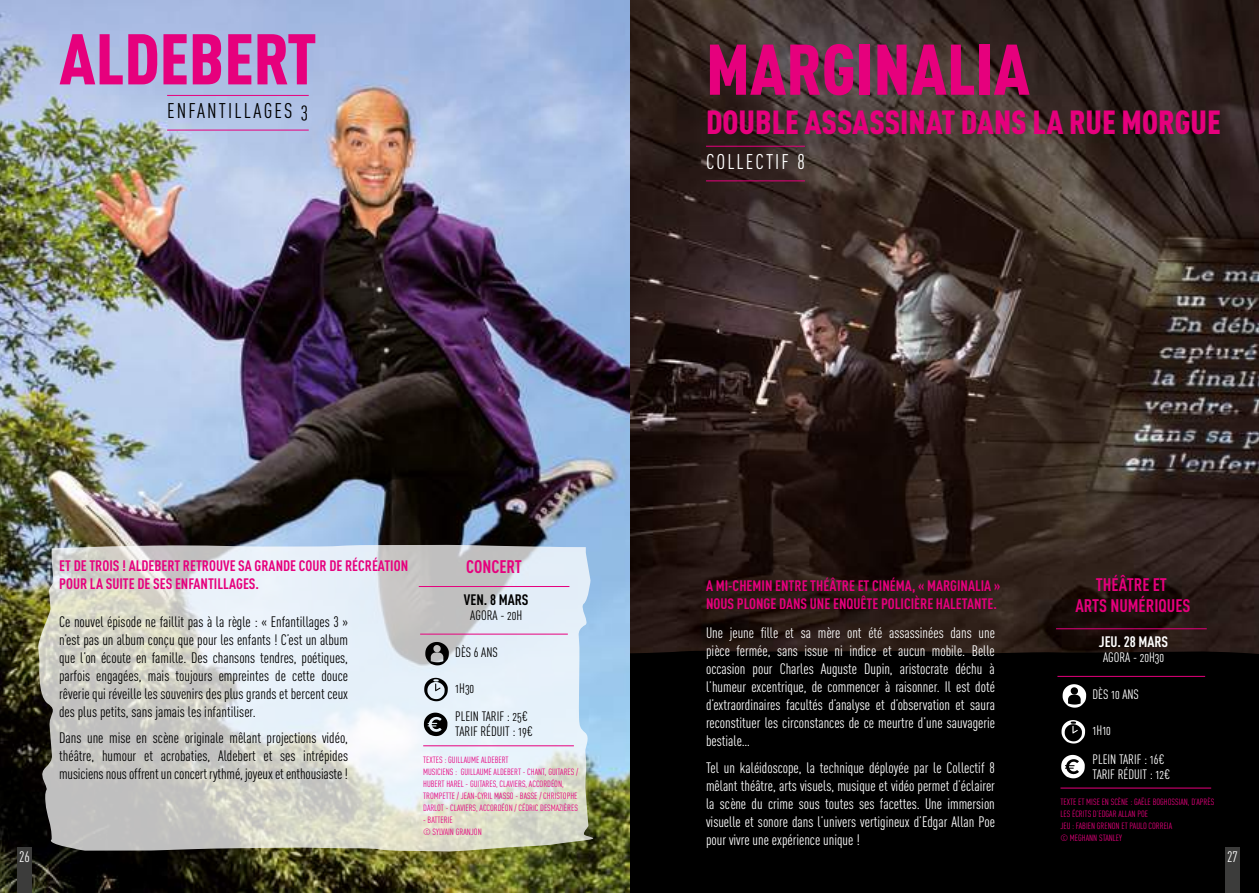
<style>
.page{position:relative;width:1259px;height:893px;background:#fff}
.page>*{position:absolute;margin:0;border:0;box-sizing:border-box;transform-origin:0 0}
.t1{font:900 70.5px "DIN Cond";color:#e6007d}
.t2{font:900 33px "DIN Cond";color:#e6007d}
.t3{font:21px "DIN Cond Regular Alternate";letter-spacing:.1em;color:#000}
.t4{font:21px "DIN Cond Regular Alternate";letter-spacing:.1em;color:#fff}
.t5{font:700 18px/21.6px "DIN Cond";color:#e6007d;text-align:center}
.t6{font:15px/18px "DIN Cond";color:#fff;text-align:justify}
.t7{font:15px/18px "DIN Cond";color:#000;text-align:justify}
.t8{font:700 15px/18px "DIN Cond";color:#e6007d}
.t9{font:700 15px "DIN Cond";color:#fff}
.t10{font:700 15px "DIN Cond";color:#000}
.t11{font:13.5px/15px "DIN Cond Regular Alternate";color:#fff}
.t12{font:13.5px/15px "DIN Cond Regular Alternate";color:#000}
.t13{font:9px/12px "DIN Cond Regular Alternate";color:#e6007d}
</style>
<div class="page">
<div style="left:629px;top:493px;width:630px;height:400px;background:#000"></div>
<img style="left:629px;top:0;width:630px;height:654px">
<img style="left:0;top:0;width:629px;height:893px">
<hr style="left:167px;top:95px;width:142px;height:1px;background:#e6007d">
<hr style="left:167px;top:130px;width:142px;height:1px;background:#e6007d">
<svg style="left:37px;top:545px;width:567px;height:307px"></svg>
<hr style="left:419px;top:586px;width:150px;height:1px;background:#e6007d">
<hr style="left:420px;top:634px;width:148px;height:1px;background:#e6007d">
<hr style="left:423px;top:745px;width:151px;height:1px;background:#e6007d">
<svg style="left:424px;top:678px;width:24px;height:23px"></svg>
<svg style="left:424px;top:713px;width:23px;height:23px"></svg>
<svg style="left:425px;top:642px;width:24px;height:23px"></svg>
<div style="left:17px;top:847px;width:15px;height:46px;background:#3c3c3b"></div>
<div style="left:1225px;top:847px;width:14px;height:46px;background:#3c3c3b"></div>
<hr style="left:706px;top:146px;width:99px;height:1px;background:#e6007d">
<hr style="left:706px;top:180px;width:99px;height:1px;background:#e6007d">
<hr style="left:1056px;top:628px;width:150px;height:1px;background:#e6007d">
<hr style="left:1057px;top:676px;width:148px;height:1px;background:#e6007d">
<hr style="left:1060px;top:788px;width:151px;height:1px;background:#e6007d">
<svg style="left:1061px;top:720px;width:24px;height:23px"></svg>
<svg style="left:1061px;top:755px;width:23px;height:23px"></svg>
<svg style="left:1062px;top:684px;width:24px;height:24px"></svg>
<h1 class="t1" style="left:59px;top:15px;width:259px">ALDEBERT</h1>
<h3 class="t3" style="left:167px;top:98px;width:142px">ENFANTILLAGES 3</h3>
<h1 class="t1" style="left:706px;top:25px;width:325px">MARGINALIA</h1>
<h2 class="t2" style="left:706px;top:101px;width:516px">DOUBLE ASSASSINAT DANS LA RUE MORGUE</h2>
<h3 class="t4" style="left:706px;top:149px;width:100px">COLLECTIF 8</h3>
<p class="t8" style="left:59px;top:556px;width:350px">ET DE TROIS ! ALDEBERT RETROUVE SA GRANDE COUR DE RÉCRÉATION<br>POUR LA SUITE DE SES ENFANTILLAGES.</p>
<p class="t5" style="left:466px;top:555px;width:57px">CONCERT</p>
<p class="t7" style="left:59px;top:612px;width:290px">Ce nouvel épisode ne faillit pas à la règle : « Enfantillages 3 » n’est pas un album conçu que pour les enfants ! C’est un album que l’on écoute en famille. Des chansons tendres, poétiques, parfois engagées, mais toujours empreintes de cette douce rêverie qui réveille les souvenirs des plus grands et bercent ceux des plus petits, sans jamais les infantiliser.</p>
<p class="t7" style="left:59px;top:729px;width:290px">Dans une mise en scène originale mêlant projections vidéo, théâtre, humour et acrobaties, Aldebert et ses intrépides musiciens nous offrent un concert rythmé, joyeux et enthousiaste !</p>
<p class="t10" style="left:464px;top:590px;width:66px">VEN. 8 MARS</p>
<p class="t12" style="left:470px;top:608px;width:53px">AGORA - 20H</p>
<p class="t12" style="left:455px;top:644px;width:44px">DÈS 6 ANS</p>
<p class="t12" style="left:455px;top:680px;width:21px">1H30</p>
<p class="t12" style="left:455px;top:709px;width:79px">PLEIN TARIF : 25€<br>TARIF RÉDUIT : 19€</p>
<p class="t13" style="left:423px;top:754px;width:157px">TEXTES : GUILLAUME ALDEBERT<br>MUSICIENS : GUILLAUME ALDEBERT - CHANT, GUITARES / HUBERT HAREL - GUITARES, CLAVIERS, ACCORDÉON, TROMPETTE / JEAN-CYRIL MASSO - BASSE / CHRISTOPHE DARLOT - CLAVIERS, ACCORDÉON / CÉDRIC DESMAZIÈRES</p>
<p class="t13" style="left:423px;top:814px;width:60px">- BATTERIE<br>© SYLVAIN GRANJON</p>
<p class="t8" style="left:706px;top:576px;width:296px">A MI-CHEMIN ENTRE THÉÂTRE ET CINÉMA, « MARGINALIA »<br>NOUS PLONGE DANS UNE ENQUÊTE POLICIÈRE HALETANTE.</p>
<p class="t5" style="left:1075px;top:573px;width:116px">THÉÂTRE ET<br>ARTS NUMÉRIQUES</p>
<p class="t6" style="left:706px;top:624px;width:290px">Une jeune fille et sa mère ont été assassinées dans une pièce fermée, sans issue ni indice et aucun mobile. Belle occasion pour Charles Auguste Dupin, aristocrate déchu à l’humeur excentrique, de commencer à raisonner. Il est doté d’extraordinaires facultés d’analyse et d’observation et saura reconstituer les circonstances de ce meurtre d’une sauvagerie bestiale…</p>
<p class="t6" style="left:706px;top:758px;width:290px">Tel un kaléidoscope, la technique déployée par le Collectif 8 mêlant théâtre, arts visuels, musique et vidéo permet d’éclairer la scène du crime sous toutes ses facettes. Une immersion visuelle et sonore dans l’univers vertigineux d’Edgar Allan Poe pour vivre une expérience unique !</p>
<p class="t9" style="left:1098px;top:633px;width:71px">JEU. 28 MARS</p>
<p class="t11" style="left:1103px;top:650px;width:63px">AGORA - 20H30</p>
<p class="t11" style="left:1092px;top:687px;width:48px">DÈS 10 ANS</p>
<p class="t11" style="left:1092px;top:723px;width:20px">1H10</p>
<p class="t11" style="left:1092px;top:751px;width:79px">PLEIN TARIF : 16€<br>TARIF RÉDUIT : 12€</p>
<p class="t13" style="left:1060px;top:796px;width:155px">TEXTE ET MISE EN SCÈNE : GAËLE BOGHOSSIAN, D’APRÈS<br>LES ÉCRITS D’EDGAR ALLAN POE<br>JEU : FABIEN GRENON ET PAULO CORREIA<br>© MEGHANN STANLEY</p>
<p class="t6" style="left:19px;top:847px;width:12px">26</p>
<p class="t6" style="left:1227px;top:847px;width:12px">27</p>
</div>
